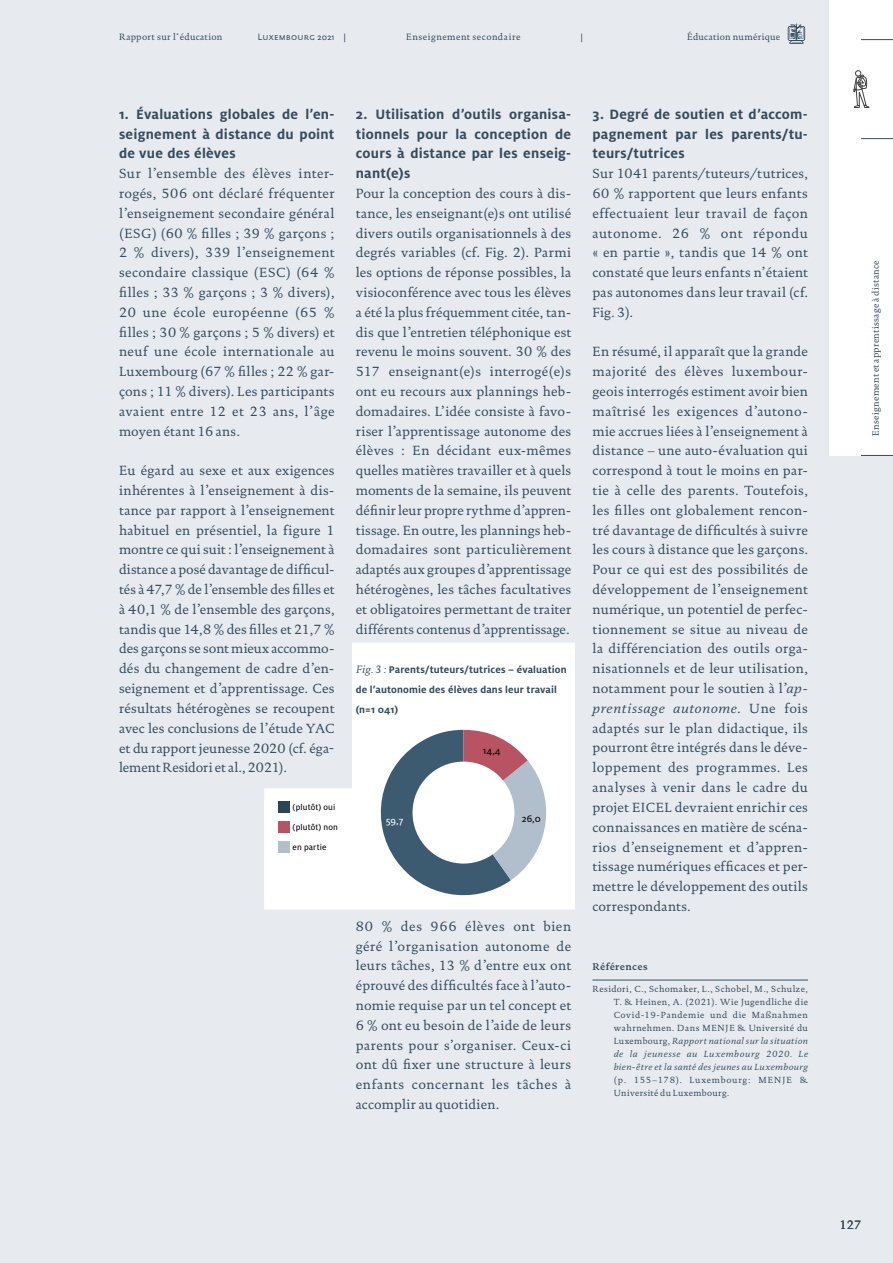
<style>
.page{position:relative;width:893px;height:1263px;background:#e7ebef}
.page>*{position:absolute;margin:0;border:0;box-sizing:border-box;transform-origin:0 0}
.t1{font:700 15px/19.8px "Milo OT";letter-spacing:.02em;color:#364c5d;text-align:justify}
.t2{font:13.5px/19.8px "DTL Documenta TOT";letter-spacing:.015em;color:#364c5d;text-align:justify}
.t3{font:12.3px "DTL Documenta TOT";color:#414142}
.t4{font:700 10.8px/19.8px "Milo OT";letter-spacing:.01em;color:#364c5d}
.t5{font:10.5px "Milo OT Text";color:#000}
.t6{font:10.5px "Milo OT Text";color:#fff}
.t7{font:700 9.75px "DTL Documenta TOT";letter-spacing:.035em;color:#364c5d}
.t8{font:9.3px "DTL Documenta TOT";letter-spacing:.035em;color:#364c5d}
.t9{font:9.3px "DTL Documenta TOT";letter-spacing:.055em;color:#364c5d}
.t10{font:9.3px "DTL Documenta Sans TOT Caps";letter-spacing:.02em;color:#364c5d}
.t11{font:9px/13px "DTL Documenta TOT";letter-spacing:.055em;color:#364c5d;text-align:justify}
.t12{font:9px/19.8px "Milo OT Text";letter-spacing:.015em;color:#000}
.s1{font-family:"DTL Documenta TOT";font-weight:400;font-style:italic}
.s2{font-style:italic}
</style>
<div class="page">
<svg style="left:264px;top:643px;width:311px;height:267px"></svg>
<div style="left:278px;top:801px;width:11px;height:12px;background:#2c4557"></div>
<div style="left:278px;top:821px;width:11px;height:11px;background:#b85363"></div>
<div style="left:278px;top:841px;width:11px;height:11px;background:#b2bfcb"></div>
<svg style="left:370px;top:730px;width:186px;height:176px;background:#b0b4be"></svg>
<div style="left:412px;top:762px;width:102px;height:101px;background:#fff;border-radius:50%"></div>
<div style="left:829px;top:0;width:64px;height:455px;background:#fff"></div>
<hr style="left:861px;top:39px;width:32px;height:1px;background:#364c5d">
<hr style="left:861px;top:138px;width:32px;height:1px;background:#364c5d">
<hr style="left:592px;top:980px;width:216px;height:1px;background:#364c5d">
<hr style="left:861px;top:455px;width:32px;height:1px;background:#364c5d">
<svg style="left:853px;top:70px;width:17px;height:38px"></svg>
<svg style="left:788px;top:24px;width:17px;height:20px"></svg>
<p class="t8" style="left:119px;top:31px;width:105px">Rapport sur l‘éducation</p>
<p class="t10" style="left:258px;top:31px;width:78px">Luxembourg 2021</p>
<p class="t9" style="left:406px;top:31px;width:116px">Enseignement secondaire</p>
<p class="t8" style="left:687px;top:31px;width:95px">Éducation numérique</p>
<p class="t10" style="left:344px;top:31px;width:4px">|</p>
<p class="t10" style="left:580px;top:31px;width:4px">|</p>
<p class="t1" style="left:119px;top:104px;width:217px">1. Évaluations globales de l’en&shy;seignement à distance du point de vue des élèves</p>
<p class="t2" style="left:119px;top:164px;width:217px">Sur l’ensemble des élèves inter&shy;rogés, 506 ont déclaré fréquenter l’enseignement secondaire général (ESG) (60 % filles ; 39 % garçons ; 2 % divers), 339 l’enseignement secondaire classique (ESC) (64 % filles ; 33 % garçons ; 3 % divers), 20 une école européenne (65 % filles ; 30 % garçons ; 5 % divers) et neuf une école internationale au Luxembourg (67 % filles ; 22 % gar&shy;çons ; 11 % divers). Les participants avaient entre 12 et 23 ans, l’âge moyen étant 16 ans.</p>
<p class="t2" style="left:119px;top:461px;width:217px">Eu égard au sexe et aux exigences inhérentes à l’enseignement à dis&shy;tance par rapport à l’enseignement habituel en présentiel, la figure 1 montre ce qui suit : l’enseignement à distance a posé davantage de difficul&shy;tés à 47,7 % de l’ensemble des filles et à 40,1 % de l’ensemble des garçons, tandis que 14,8 % des filles et 21,7 % des garçons se sont mieux accommo&shy;dés du changement de cadre d’en&shy;seignement et d’apprentissage. Ces résultats hétérogènes se recoupent avec les conclusions de l’étude YAC et du rapport jeunesse 2020 (cf. éga&shy;lement Residori et al., 2021).</p>
<p class="t12" style="left:293px;top:798px;width:44px">(plutôt) oui</p>
<p class="t12" style="left:293px;top:817px;width:47px">(plutôt) non en partie</p>
<p class="t1" style="left:356px;top:104px;width:217px">2. Utilisation d’outils organisa&shy;tionnels pour la conception de cours à distance par les enseig&shy;nant(e)s</p>
<p class="t2" style="left:356px;top:183px;width:217px">Pour la conception des cours à dis&shy;tance, les enseignant(e)s ont utilisé divers outils organisationnels à des degrés variables (cf. Fig. 2). Parmi les options de réponse possibles, la visioconférence avec tous les élèves a été la plus fréquemment citée, tan&shy;dis que l’entretien téléphonique est revenu le moins souvent. 30 % des 517 enseignant(e)s interrogé(e)s ont eu recours aux plannings heb&shy;domadaires. L’idée consiste à favo&shy;riser l’apprentissage autonome des élèves : En décidant eux-mêmes quelles matières travailler et à quels moments de la semaine, ils peuvent définir leur propre rythme d’appren&shy;tissage. En outre, les plannings heb&shy;domadaires sont particulièrement adaptés aux groupes d’apprentissage hétérogènes, les tâches facultatives et obligatoires permettant de traiter différents contenus d’apprentissage.</p>
<p class="t4" style="left:356px;top:660px;width:212px"><span class="s1">Fig. 3 :</span> Parents/tuteurs/tutrices – évaluation de l’autonomie des élèves dans leur travail (n=1 041)</p>
<p class="t5" style="left:483px;top:745px;width:20px">14,4</p>
<p class="t6" style="left:386px;top:815px;width:19px">59,7</p>
<p class="t5" style="left:522px;top:813px;width:20px">26,0</p>
<p class="t2" style="left:356px;top:916px;width:217px">80 % des 966 élèves ont bien géré l’organisation autonome de leurs tâches, 13 % d’entre eux ont éprouvé des difficultés face à l’auto&shy;nomie requise par un tel concept et 6 % ont eu besoin de l’aide de leurs parents pour s’organiser. Ceux-ci ont dû fixer une structure à leurs enfants concernant les tâches à accomplir au quotidien.</p>
<p class="t1" style="left:592px;top:104px;width:217px">3. Degré de soutien et d’accom&shy;pagnement par les parents/tu&shy;teurs/tutrices</p>
<p class="t2" style="left:592px;top:164px;width:217px">Sur 1041 parents/tuteurs/tutrices, 60 % rapportent que leurs enfants effectuaient leur travail de façon autonome. 26 % ont répondu « en partie », tandis que 14 % ont constaté que leurs enfants n’étaient pas autonomes dans leur travail (cf.<br>Fig. 3).</p>
<p class="t2" style="left:592px;top:342px;width:217px">En résumé, il apparaît que la grande majorité des élèves luxembour&shy;geois interrogés estiment avoir bien maîtrisé les exigences d’autono&shy;mie accrues liées à l’enseignement à distance – une auto-évaluation qui correspond à tout le moins en par&shy;tie à celle des parents. Toutefois, les filles ont globalement rencon&shy;tré davantage de difficultés à suivre les cours à distance que les garçons.<br>Pour ce qui est des possibilités de développement de l’enseignement numérique, un potentiel de perfec&shy;tionnement se situe au niveau de la différenciation des outils orga&shy;nisationnels et de leur utilisation, notamment pour le soutien à l’<span class="s2">ap&shy;prentissage autonome</span>. Une fois adaptés sur le plan didactique, ils pourront être intégrés dans le déve&shy;loppement des programmes. Les analyses à venir dans le cadre du projet EICEL devraient enrichir ces connaissances en matière de scéna&shy;rios d’enseignement et d’appren&shy;tissage numériques efficaces et per&shy;mettre le développement des outils correspondants.</p>
<p class="t7" style="left:592px;top:961px;width:57px">Références</p>
<p class="t11" style="left:614px;top:982px;width:196px;text-indent:-21px">Residori, C., Schomaker, L., Schobel, M., Schulze, T. &amp; Heinen, A. (2021). Wie Jugendliche die Covid-19-Pandemie und die Maßnahmen wahrnehmen. Dans MENJE &amp; Université du Luxembourg, <span class="s2">Rapport national sur la situation de la jeunesse au Luxembourg 2020. Le bien-être et la santé des jeunes au Luxembourg</span></p>
<p class="t11" style="left:614px;top:1073px;width:196px">(p. 155–178). Luxembourg: MENJE &amp;<br>Université du Luxembourg.</p>
<p class="t8" style="left:870px;top:436px;width:177px;rotate:-90deg">Enseignement et apprentissage à distance</p>
<p class="t3" style="left:839px;top:1217px;width:24px">127</p>
</div>
